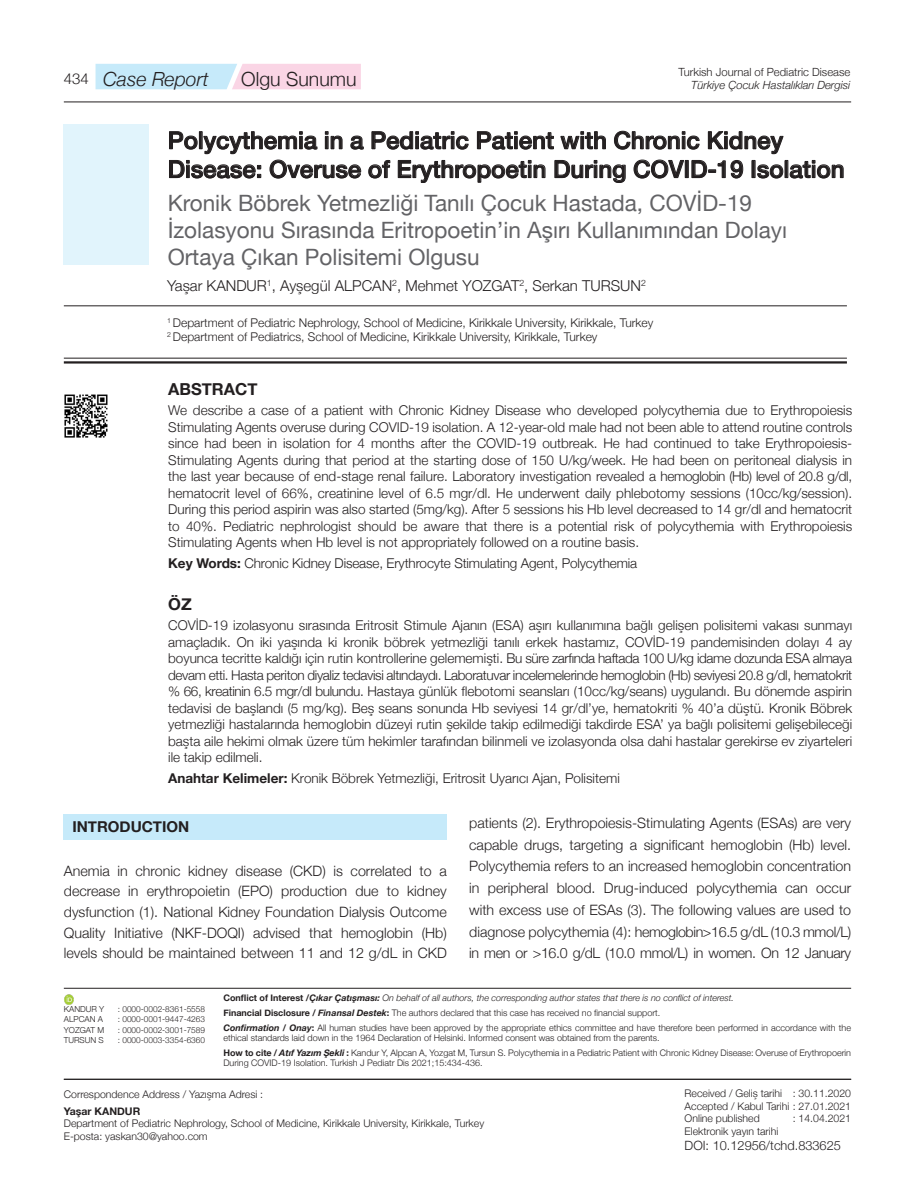
<style>
.page{position:relative;width:915px;height:1191px;background:#fff}
.page>*{position:absolute;margin:0;border:0;box-sizing:border-box;transform-origin:0 0}
.t1{font:500 24px/28.8px "Helvetica Neue";color:#231f20}
.t2{font:22.5px/27px "Helvetica Neue";color:#636366}
.t3{font:italic 300 19.5px "Helvetica Neue";color:#231f20}
.t4{font:300 19.5px "Helvetica Neue";color:#231f20}
.t5{font:700 16.5px "Helvetica Neue";color:#231f20}
.t6{font:300 15px "Helvetica Neue";color:#231f20}
.t7{font:700 15px "Helvetica Neue";color:#231f20}
.bulletindent1{font:300 14.25px/21.8px "Helvetica Neue";color:#231f20;text-align:justify}
.t8{font:300 13.5px/16.5px "Helvetica Neue";color:#231f20;text-align:justify}
.t9{font:300 12.75px "Helvetica Neue";color:#231f20}
.t10{font:300 12px "Helvetica Neue";color:#231f20}
.t11{font:300 11.25px "Helvetica Neue";color:#231f20}
.t12{font:italic 300 11.25px "Helvetica Neue";color:#231f20}
.t13{font:300 10.5px "Helvetica Neue";color:#231f20}
.t14{font:700 10.5px "Helvetica Neue";color:#231f20}
.t15{font:300 9px/10.5px "Helvetica Neue";color:#231f20}
.t16{font:italic 300 9px "Helvetica Neue";color:#231f20}
.t17{font:300 8.25px "Helvetica Neue";color:#231f20}
.s1{font-weight:700}
.s2{font-weight:700;font-style:normal}
.s3{font-weight:700;font-style:italic}
</style>
<div class="page">
<hr style="left:64px;top:102px;width:786px;height:1px;background:#231f20">
<hr style="left:64px;top:1079px;width:786px;height:1px;background:#231f20">
<hr style="left:64px;top:361px;width:782px;height:2px;background:#231f20">
<hr style="left:64px;top:358px;width:782px;height:1px;background:#231f20">
<div style="left:64px;top:124px;width:85px;height:140px;background:#e1f4fc"></div>
<img style="left:64px;top:394px;width:44px;height:44px">
<hr style="left:64px;top:305px;width:782px;height:1px;background:#231f20">
<svg style="left:169px;top:130px;width:614px;height:53px"></svg>
<svg style="left:789px;top:160px;width:54px;height:19px"></svg>
<img style="left:64px;top:994px;width:10px;height:11px">
<hr style="left:64px;top:988px;width:786px;height:1px;background:#231f20">
<div style="left:64px;top:814px;width:382px;height:25px;background:#c6eafa"></div>
<svg style="left:95px;top:64px;width:266px;height:25px"></svg>
<p class="t6" style="left:64px;top:66px;width:27px">434</p>
<p class="t3" style="left:103px;top:64px;width:107px">Case Report</p>
<p class="t4" style="left:241px;top:63px;width:117px">Olgu Sunumu</p>
<p class="t11" style="left:678px;top:63px;width:173px">Turkish Journal of Pediatric Disease</p>
<p class="t12" style="left:691px;top:76px;width:160px">Türkiye Çocuk Hastalıkları Dergisi</p>
<p class="t1" style="left:168px;top:124px;width:678px">Polycythemia in a Pediatric Patient with Chronic Kidney<br>Disease: Overuse of Erythropoetin During COVID-19 Isolation</p>
<p class="t2" style="left:168px;top:191px;width:620px">Kronik Böbrek Yetmezliği Tanılı Çocuk Hastada, COVİD-19<br>İzolasyonu Sırasında Eritropoetin’in Aşırı Kullanımından Dolayı<br>Ortaya Çıkan Polisitemi Olgusu</p>
<p class="t6" style="left:167px;top:273px;width:480px">Yaşar KANDUR<sup>1</sup>, Ayşegül ALPCAN<sup>2</sup>, Mehmet YOZGAT<sup>2</sup>, Serkan TURSUN<sup>2</sup></p>
<p class="t10" style="left:167px;top:313px;width:487px"><sup>1</sup> Department of Pediatric Nephrology, School of Medicine, Kirikkale University, Kirikkale, Turkey</p>
<p class="t10" style="left:167px;top:327px;width:432px"><sup>2</sup> Department of Pediatrics, School of Medicine, Kirikkale University, Kirikkale, Turkey</p>
<p class="t5" style="left:168px;top:376px;width:91px">ABSTRACT</p>
<p class="t8" style="left:168px;top:401px;width:685px">We describe a case of a patient with Chronic Kidney Disease who developed polycythemia due to Erythropoiesis Stimulating Agents overuse during COVID-19 isolation. A 12-year-old male had not been able to attend routine controls since had been in isolation for 4 months after the COVID-19 outbreak. He had continued to take Erythropoiesis-Stimulating Agents during that period at the starting dose of 150 U/kg/week. He had been on peritoneal dialysis in the last year because of end-stage renal failure. Laboratory investigation revealed a hemoglobin (Hb) level of 20.8 g/dl, hematocrit level of 66%, creatinine level of 6.5 mgr/dl. He underwent daily phlebotomy sessions (10cc/kg/session).<br>During this period aspirin was also started (5mg/kg). After 5 sessions his Hb level decreased to 14 gr/dl and hematocrit to 40%. Pediatric nephrologist should be aware that there is a potential risk of polycythemia with Erythropoiesis Stimulating Agents when Hb level is not appropriately followed on a routine basis.</p>
<p class="t8" style="left:168px;top:554px;width:470px"><span class="s1">Key Words:</span> Chronic Kidney Disease, Erythrocyte Stimulating Agent, Polycythemia</p>
<p class="t5" style="left:168px;top:591px;width:25px">ÖZ</p>
<p class="t8" style="left:168px;top:616px;width:685px">COVİD-19 izolasyonu sırasında Eritrosit Stimule Ajanın (ESA) aşırı kullanımına bağlı gelişen polisitemi vakası sunmayı amaçladık. On iki yaşında ki kronik böbrek yetmezliği tanılı erkek hastamız, COVİD-19 pandemisinden dolayı 4 ay boyunca tecritte kaldığı için rutin kontrollerine gelememişti. Bu süre zarfında haftada 100 U/kg idame dozunda ESA almaya devam etti. Hasta periton diyaliz tedavisi altındaydı. Laboratuvar incelemelerinde hemoglobin (Hb) seviyesi 20.8 g/dl, hematokrit % 66, kreatinin 6.5 mgr/dl bulundu. Hastaya günlük flebotomi seansları (10cc/kg/seans) uygulandı. Bu dönemde aspirin tedavisi de başlandı (5 mg/kg). Beş seans sonunda Hb seviyesi 14 gr/dl’ye, hematokriti % 40’a düştü. Kronik Böbrek yetmezliği hastalarında hemoglobin düzeyi rutin şekilde takip edilmediği takdirde ESA’ ya bağlı polisitemi gelişebileceği başta aile hekimi olmak üzere tüm hekimler tarafından bilinmeli ve izolasyonda olsa dahi hastalar gerekirse ev ziyarteleri ile takip edilmeli.</p>
<p class="t8" style="left:168px;top:769px;width:453px"><span class="s1">Anahtar Kelimeler:</span> Kronik Böbrek Yetmezliği, Eritrosit Uyarıcı Ajan, Polisitemi</p>
<p class="t7" style="left:72px;top:815px;width:118px">INTRODUCTION</p>
<p class="bulletindent1" style="left:64px;top:859px;width:384px;line-height:20.7px">Anemia in chronic kidney disease (CKD) is correlated to a decrease in erythropoietin (EPO) production due to kidney dysfunction (1). National Kidney Foundation Dialysis Outcome Quality Initiative (NKF-DOQI) advised that hemoglobin (Hb) levels should be maintained between 11 and 12 g/dL in CKD</p>
<p class="bulletindent1" style="left:469px;top:811px;width:383px">patients (2). Erythropoiesis-Stimulating Agents (ESAs) are very capable drugs, targeting a significant hemoglobin (Hb) level.<br>Polycythemia refers to an increased hemoglobin concentration in peripheral blood. Drug-induced polycythemia can occur with excess use of ESAs (3). The following values are used to diagnose polycythemia (4): hemoglobin&gt;16.5 g/dL (10.3 mmol/L) in men or &gt;16.0 g/dL (10.0 mmol/L) in women. On 12 January</p>
<p class="t17" style="left:64px;top:1002px;width:42px">KANDUR Y</p>
<p class="t17" style="left:118px;top:1002px;width:89px">: 0000-0002-8361-5558</p>
<p class="t17" style="left:64px;top:1012px;width:41px">ALPCAN A</p>
<p class="t17" style="left:118px;top:1012px;width:89px">: 0000-0001-9447-4263</p>
<p class="t17" style="left:64px;top:1023px;width:42px">YOZGAT M</p>
<p class="t17" style="left:118px;top:1023px;width:89px">: 0000-0002-3001-7589</p>
<p class="t17" style="left:64px;top:1033px;width:41px">TURSUN S</p>
<p class="t17" style="left:118px;top:1033px;width:89px">: 0000-0003-3354-6360</p>
<p class="t16" style="left:223px;top:991px;width:512px"><span class="s2">Conflict of Interest</span> <span class="s1">/Çıkar Çatışması:</span> On behalf of all authors, the corresponding author states that there is no conflict of interest.</p>
<p class="t15" style="left:223px;top:1006px;width:438px"><span class="s1">Financial Disclosure /</span> <span class="s3">Finansal Destek</span><span class="s1">:</span> The authors declared that this case has received no financial support.</p>
<p class="t15" style="left:223px;top:1021px;width:629px"><span class="s3">Confirmation</span> <span class="s1">/</span> <span class="s3">Onay</span><span class="s1">:</span> All human studies have been approved by the appropriate ethics committee and have therefore been performed in accordance with the ethical standards laid down in the 1964 Declaration of Helsinki. Informed consent was obtained from the parents.</p>
<p class="t15" style="left:223px;top:1046px;width:629px"><span class="s1">How to cite /</span> <span class="s3">Atıf Yazım Şekli</span> <span class="s1">:</span> Kandur Y, Alpcan A, Yozgat M, Tursun S. Polycythemia in a Pediatric Patient with Chronic Kidney Disease: Overuse of Erythropoerin<br>During COVID-19 Isolation. Turkish J Pediatr Dis 2021;15:434-436.</p>
<p class="t13" style="left:64px;top:1085px;width:201px">Correspondence Address / Yazışma Adresi :</p>
<p class="t14" style="left:64px;top:1102px;width:78px">Yaşar KANDUR</p>
<p class="t13" style="left:64px;top:1115px;width:422px">Department of Pediatric Nephrology, School of Medicine, Kirikkale University, Kirikkale, Turkey</p>
<p class="t13" style="left:64px;top:1127px;width:145px">E-posta: yaskan30@yahoo.com</p>
<p class="t13" style="left:684px;top:1084px;width:168px">Received / Geliş tarihi : 30.11.2020</p>
<p class="t13" style="left:684px;top:1097px;width:168px">Accepted / Kabul Tarihi : 27.01.2021</p>
<p class="t13" style="left:684px;top:1110px;width:77px">Online published</p>
<p class="t13" style="left:792px;top:1110px;width:60px">: 14.04.2021</p>
<p class="t13" style="left:684px;top:1122px;width:95px">Elektronik yayın tarihi</p>
<p class="t9" style="left:684px;top:1135px;width:158px">DOI: 10.12956/tchd.833625</p>
</div>
